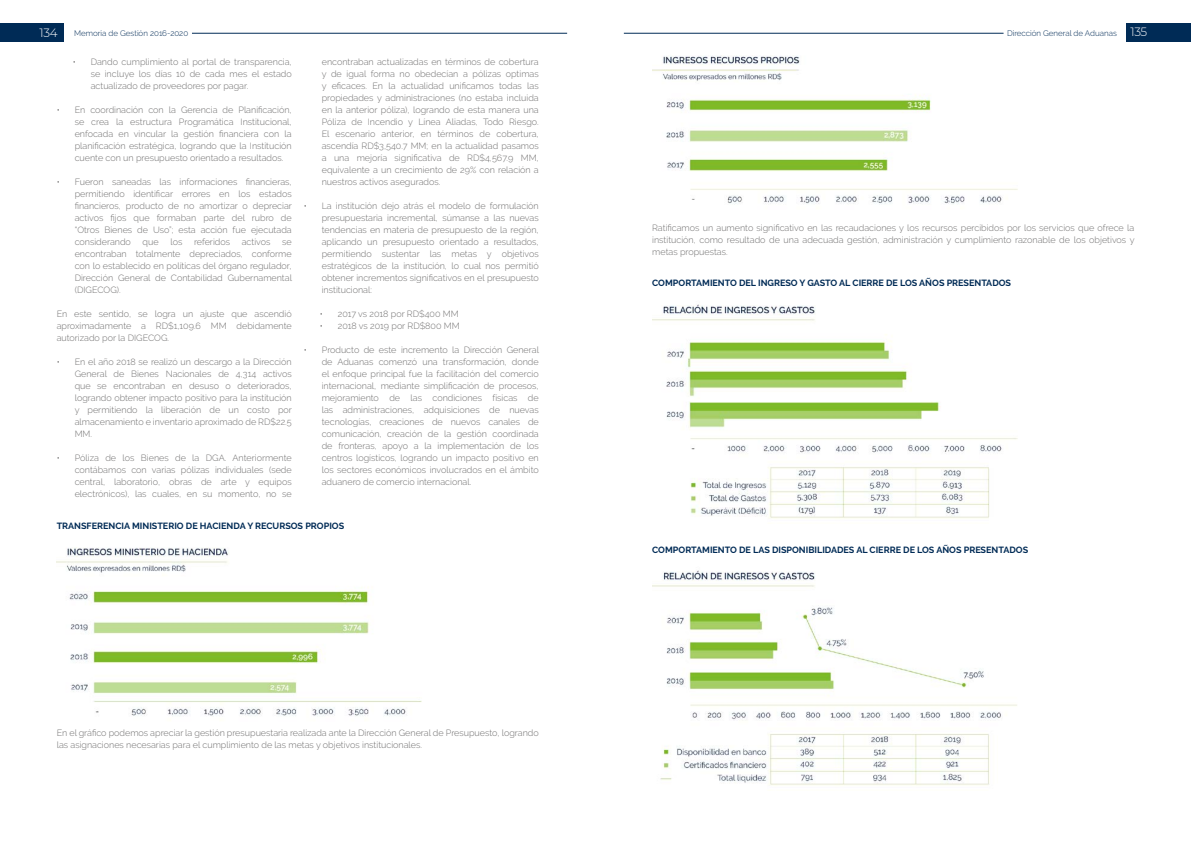
<style>
.page{position:relative;width:1191px;height:842px;background:#fff}
.page>*{position:absolute;margin:0;border:0;box-sizing:border-box;transform-origin:0 0}
.t1{font:300 12px "Montserrat";color:#fff}
.t2{font:300 9px/12px "Raleway";color:#706f6f;text-align:justify}
.t3{font:700 9px "Raleway";color:#002b56}
.t4{font:300 8px "Raleway";color:#002b56}
.s1{font-family:"Montserrat";font-size:12px;color:#fff}
</style>
<div class="page">
<img style="left:57px;top:547px;width:365px;height:169px">
<img style="left:652px;top:55px;width:366px;height:149px">
<img style="left:652px;top:304px;width:366px;height:215px">
<img style="left:652px;top:570px;width:365px;height:216px">
<div style="left:0;top:23px;width:64px;height:19px;background:#002b56"></div>
<hr style="left:192px;top:33px;width:375px;height:1px;background:#002b56">
<div style="left:1126px;top:23px;width:65px;height:19px;background:#002b56"></div>
<hr style="left:624px;top:33px;width:379px;height:1px;background:#002b56">
<h1 class="t1" style="left:40px;top:24px;width:20px">134</h1>
<p class="t4" style="left:74px;top:29px;width:116px">Memoria de Gestión 2016-2020</p>
<p class="t4" style="left:1007px;top:29px;width:142px">Dirección General de Aduanas <span class="s1">135</span></p>
<p class="t2" style="left:91px;top:56px;width:202px;text-indent:-18px">• Dando cumplimiento al portal de transparencia, se incluye los días 10 de cada mes el estado actualizado de proveedores por pagar.</p>
<p class="t2" style="left:75px;top:104px;width:218px;text-indent:-18px">• En coordinación con la Gerencia de Planificación, se crea la estructura Programática Institucional, enfocada en vincular la gestión financiera con la planificación estratégica, logrando que la Institución cuente con un presupuesto orientado a resultados.</p>
<p class="t2" style="left:75px;top:176px;width:219px;text-indent:-18px">• Fueron saneadas las informaciones financieras, permitiendo identificar errores en los estados financieros, producto de no amortizar o depreciar activos fijos que formaban parte del rubro de “Otros Bienes de Uso”; esta acción fue ejecutada considerando</p>
<p class="t2" style="left:143px;top:236px;width:18px">que</p>
<p class="t2" style="left:170px;top:236px;width:13px">los</p>
<p class="t2" style="left:194px;top:236px;width:38px">referidos</p>
<p class="t2" style="left:242px;top:236px;width:30px">activos</p>
<p class="t2" style="left:75px;top:236px;width:219px;text-indent:207px">se encontraban totalmente depreciados, conforme con lo establecido en políticas del órgano regulador, Dirección General de Contabilidad Gubernamental (DIGECOG).</p>
<p class="t2" style="left:57px;top:308px;width:236px">En este sentido, se logra un ajuste que ascendió aproximadamente a RD$1,109.6 MM debidamente autorizado por la DIGECOG.</p>
<p class="t2" style="left:75px;top:356px;width:219px;text-indent:-18px">• En el año 2018 se realizó un descargo a la Dirección General de Bienes Nacionales de 4,314 activos que se encontraban en desuso o deteriorados, logrando obtener impacto positivo para la institución y permitiendo la liberación de un costo por almacenamiento e inventario aproximado de RD$22.5<br>MM.</p>
<p class="t2" style="left:75px;top:452px;width:218px;text-indent:-18px">• Póliza de los Bienes de la DGA. Anteriormente contábamos con varias pólizas individuales (sede central, laboratorio, obras de arte y equipos electrónicos), las cuales, en su momento, no se</p>
<p class="t2" style="left:322px;top:56px;width:218px">encontraban actualizadas en términos de cobertura y de igual forma no obedecían a pólizas optimas y eficaces. En la actualidad unificamos todas las propiedades y administraciones (no estaba incluida en la anterior póliza), logrando de esta manera una Póliza de Incendio y Línea Aliadas, Todo Riesgo.<br>El escenario anterior, en términos de cobertura, ascendía RD$3,540.7 MM; en la actualidad pasamos a una mejoría significativa de RD$4,567.9 MM, equivalente a un crecimiento de 29% con relación a nuestros activos asegurados.</p>
<p class="t2" style="left:322px;top:200px;width:218px;text-indent:-18px">• La institución dejo atrás el modelo de formulación presupuestaria incremental, súmanse a las nuevas tendencias en materia de presupuesto de la región, aplicando un presupuesto orientado a resultados, permitiendo sustentar las metas y objetivos estratégicos de la institución, lo cual nos permitió obtener incrementos significativos en el presupuesto institucional:</p>
<p class="t2" style="left:320px;top:308px;width:140px">• 2017 vs 2018 por RD$400 MM</p>
<p class="t2" style="left:320px;top:320px;width:141px">• 2018 vs 2019 por RD$800 MM</p>
<p class="t2" style="left:322px;top:344px;width:219px;text-indent:-18px">• Producto de este incremento la Dirección General de Aduanas comenzó una transformación, donde el enfoque principal fue la facilitación del comercio internacional, mediante simplificación de procesos, mejoramiento de las condiciones físicas de las administraciones, adquisiciones de nuevas tecnologías, creaciones de nuevos canales de comunicación, creación de la gestión coordinada de fronteras, apoyo a la implementación de los centros logísticos, logrando un impacto positivo en los sectores económicos involucrados en el ámbito aduanero de comercio internacional.</p>
<p class="t3" style="left:57px;top:520px;width:289px">TRANSFERENCIA MINISTERIO DE HACIENDA Y RECURSOS PROPIOS</p>
<p class="t2" style="left:57px;top:726px;width:483px">En el gráfico podemos apreciar la gestión presupuestaria realizada ante la Dirección General de Presupuesto, logrando las asignaciones necesarias para el cumplimiento de las metas y objetivos institucionales.</p>
<p class="t2" style="left:652px;top:222px;width:484px">Ratificamos un aumento significativo en las recaudaciones y los recursos percibidos por los servicios que ofrece la institución, como resultado de una adecuada gestión, administración y cumplimiento razonable de los objetivos y metas propuestas.</p>
<p class="t3" style="left:652px;top:278px;width:360px">COMPORTAMIENTO DEL INGRESO Y GASTO AL CIERRE DE LOS AÑOS PRESENTADOS</p>
<p class="t3" style="left:652px;top:544px;width:377px">COMPORTAMIENTO DE LAS DISPONIBILIDADES AL CIERRE DE LOS AÑOS PRESENTADOS</p>
</div>
